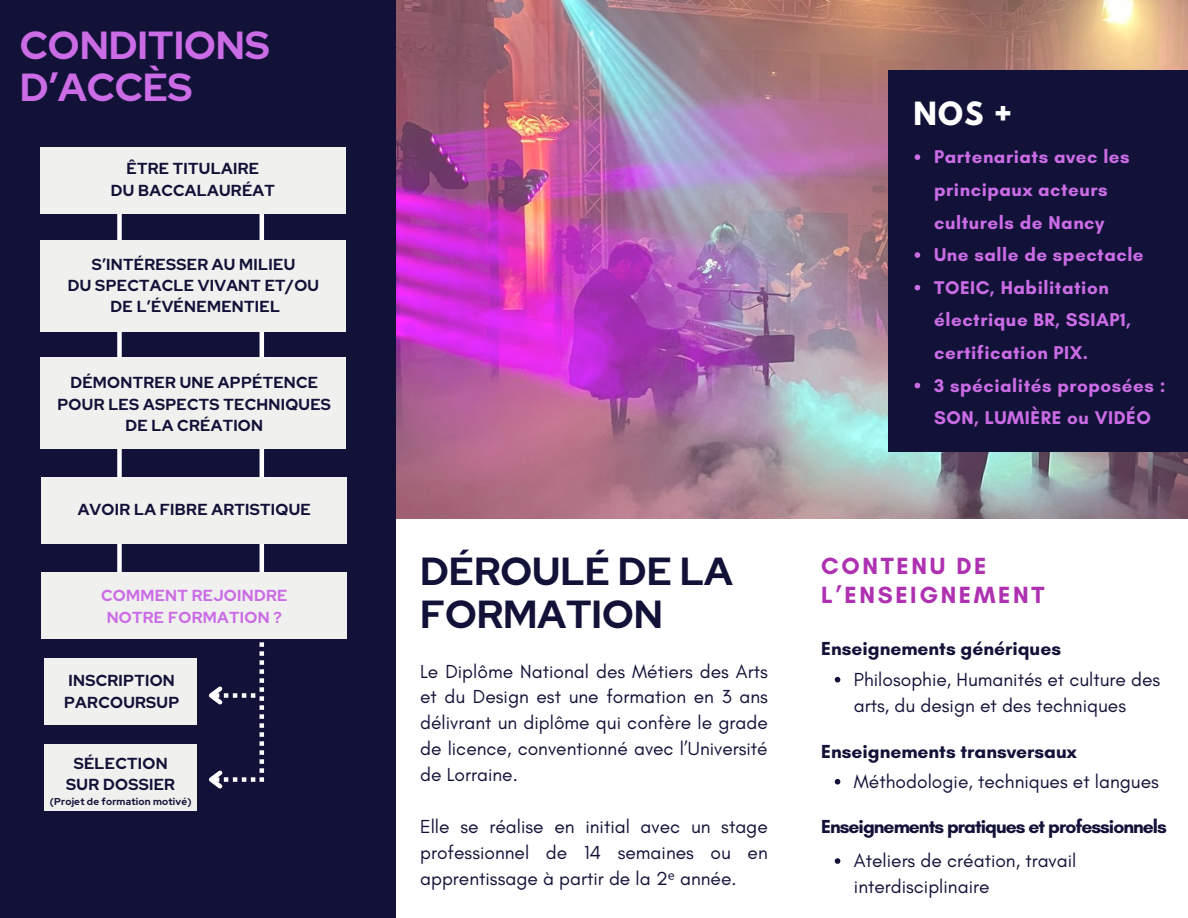
<style>
.page{position:relative;width:1188px;height:918px;background:#121239}
.page>*{position:absolute;margin:0;border:0;box-sizing:border-box;transform-origin:0 0}
.t1{font:700 39px/42.8px "Red Hat Display";color:#121239}
.t2{font:700 39px/42.8px "Red Hat Display";color:#cb6ce6}
.t3{font:700 28.35px "League Spartan";color:#fff}
.t4{font:700 23.85px/29.5px "Glacial Indifference";letter-spacing:.11em;color:#ae31b1}
.t5{font:19.2px/26px "Glacial Indifference";color:#121239;text-align:justify}
.t6{font:700 19.2px "Glacial Indifference";color:#121239}
.t7{font:700 19.2px "Glacial Indifference";letter-spacing:-.05em;color:#121239}
.t8{font:700 18.75px/32.7px "Glacial Indifference";letter-spacing:.03em;color:#cb6ce6}
.t9{font:700 15.9px/21.8px "Red Hat Display";letter-spacing:.02em;color:#121239;text-align:center}
.t10{font:700 15.9px/21.3px "Red Hat Display";letter-spacing:.02em;color:#cb6ce6;text-align:center}
.t11{font:700 9.9px "Red Hat Display";letter-spacing:.02em;color:#121239}
.s1{font-family:"Noto Sans"}
</style>
<div class="page">
<div style="left:792px;top:0;width:396px;height:918px;background:#fff"></div>
<div style="left:396px;top:0;width:396px;height:918px;background:#fff"></div>
<img style="left:396px;top:0;width:792px;height:519px">
<div style="left:889px;top:71px;width:299px;height:381px;background:#121239"></div>
<div style="left:117px;top:184px;width:5px;height:60px;background:#fff"></div>
<hr style="left:260px;top:187px;width:4px;height:61px;background:#fff">
<div style="left:117px;top:315px;width:5px;height:60px;background:#fff"></div>
<hr style="left:260px;top:319px;width:4px;height:60px;background:#fff">
<div style="left:40px;top:240px;width:306px;height:91px;background:#f0f0ee"></div>
<div style="left:117px;top:513px;width:5px;height:61px;background:#fff"></div>
<hr style="left:260px;top:517px;width:4px;height:60px;background:#fff">
<div style="left:42px;top:573px;width:305px;height:66px;background:#f0f0ee"></div>
<div style="left:44px;top:658px;width:153px;height:67px;background:#f0f0ee"></div>
<div style="left:117px;top:424px;width:5px;height:61px;background:#fff"></div>
<hr style="left:260px;top:428px;width:4px;height:60px;background:#fff">
<div style="left:40px;top:357px;width:306px;height:92px;background:#f0f0ee"></div>
<div style="left:40px;top:147px;width:305px;height:67px;background:#f0f0ee"></div>
<svg style="left:209px;top:642px;width:56px;height:147px"></svg>
<div style="left:44px;top:744px;width:153px;height:67px;background:#f0f0ee"></div>
<svg style="left:915px;top:154px;width:5px;height:6px"></svg>
<svg style="left:915px;top:252px;width:5px;height:6px"></svg>
<svg style="left:915px;top:285px;width:5px;height:5px"></svg>
<svg style="left:915px;top:383px;width:5px;height:5px"></svg>
<svg style="left:835px;top:677px;width:5px;height:6px"></svg>
<svg style="left:835px;top:779px;width:5px;height:6px"></svg>
<svg style="left:835px;top:858px;width:5px;height:6px"></svg>
<div style="left:41px;top:477px;width:305px;height:67px;background:#f0f0ee"></div>
<h1 class="t2" style="left:20px;top:23px;width:251px">CONDITIONS<br>D’ACCÈS</h1>
<p class="t9" style="left:111px;top:157px;width:166px">ÊTRE TITULAIRE<br>DU BACCALAURÉAT</p>
<p class="t9" style="left:68px;top:253px;width:253px;line-height:21.3px">S’INTÉRESSER AU MILIEU<br>DU SPECTACLE VIVANT ET/OU<br>DE L’ÉVÉNEMENTIEL</p>
<p class="t9" style="left:58px;top:371px;width:275px">DÉMONTRER UNE APPÉTENCE<br>POUR LES ASPECTS TECHNIQUES<br>DE LA CRÉATION</p>
<p class="t9" style="left:78px;top:499px;width:235px">AVOIR LA FIBRE ARTISTIQUE</p>
<p class="t10" style="left:101px;top:585px;width:188px">COMMENT REJOINDRE<br>NOTRE FORMATION ?</p>
<p class="t9" style="left:64px;top:670px;width:117px;text-align:left">INSCRIPTION<br>PARCOURSUP</p>
<p class="t9" style="left:66px;top:752px;width:110px">SÉLECTION<br>SUR DOSSIER</p>
<p class="t11" style="left:50px;top:795px;width:143px">(Projet de formation motivé)</p>
<h1 class="t1" style="left:420px;top:549px;width:314px">DÉROULÉ DE LA<br>FORMATION</h1>
<p class="t5" style="left:420px;top:659px;width:349px">Le Diplôme National des Métiers des Arts et du Design est une formation en 3 ans délivrant un diplôme qui confère le grade de licence, conventionné avec l’Université de Lorraine.</p>
<p class="t5" style="left:420px;top:814px;width:349px">Elle se réalise en initial avec un stage professionnel de 14 semaines ou en apprentissage à partir de la 2<span class="s1">ᵉ</span> année.</p>
<h2 class="t3" style="left:914px;top:91px;width:100px">NOS +</h2>
<p class="t8" style="left:934px;top:140px;width:233px">Partenariats avec les principaux acteurs culturels de Nancy<br>Une salle de spectacle<br>TOEIC, Habilitation électrique BR, SSIAP1, certification PIX.<br>3 spécialités proposées :<br>SON, LUMIÈRE ou VIDÉO</p>
<p class="t4" style="left:821px;top:550px;width:225px">CONTENU DE<br>L’ENSEIGNEMENT</p>
<p class="t6" style="left:821px;top:637px;width:241px">Enseignements génériques</p>
<p class="t5" style="left:854px;top:667px;width:308px">Philosophie, Humanités et culture des arts, du design et des techniques</p>
<p class="t6" style="left:821px;top:739px;width:257px">Enseignements transversaux</p>
<p class="t5" style="left:854px;top:769px;width:307px">Méthodologie, techniques et langues</p>
<p class="t7" style="left:821px;top:814px;width:347px">Enseignements pratiques et professionnels</p>
<p class="t5" style="left:854px;top:848px;width:224px">Ateliers de création, travail interdisciplinaire</p>
</div>
